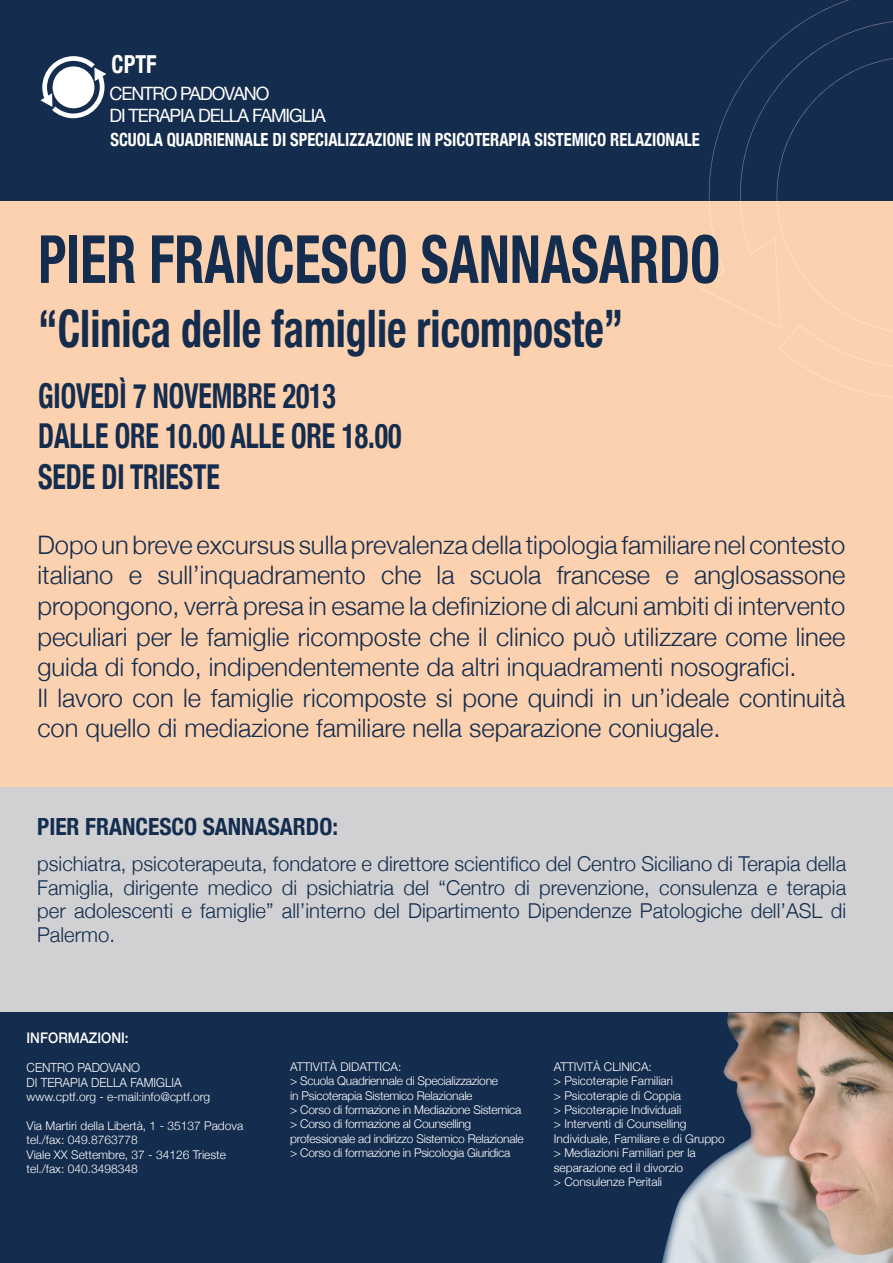
<style>
.page{position:relative;width:893px;height:1263px;background:#fff}
.page>*{position:absolute;margin:0;border:0;box-sizing:border-box;transform-origin:0 0}
.t1{font:700 condensed 66.45px "Helvetica Neue";color:#142c4d;scale:.81 1}
.t2{font:700 condensed 51.6px "Helvetica Neue";color:#142c4d;scale:.81 1}
.t3{font:700 condensed 34.35px/40.5px "Helvetica Neue";letter-spacing:-.005em;color:#142c4d;scale:.81 1}
.t4{font:300 25.5px/30.6px "Helvetica Neue";color:#142c4d}
.t5{font:700 condensed 24.75px "Helvetica Neue";color:#fff;scale:.91 1}
.t6{font:700 condensed 23.7px "Helvetica Neue";color:#142c4d}
.t7{font:300 20.4px/23.4px "Helvetica Neue";color:#142c4d;text-align:justify}
.t8{font:18.3px/21.6px "Helvetica Neue";letter-spacing:-.06em;color:#fff}
.t9{font:700 condensed 18.15px "Helvetica Neue";color:#fff;scale:.91 1}
.t10{font:500 14.55px "Helvetica Neue";color:#fff;scale:.93 1}
.t11{font:300 12.6px/14.4px "Helvetica Neue";color:#fff;scale:.95 1}
.t12{font:300 12px/14.4px "Helvetica Neue";color:#fff}
.t13{font:300 12px/14.4px "Helvetica Neue";letter-spacing:-.02em;color:#fff}
</style>
<div class="page">
<div style="left:0;top:0;width:893px;height:201px;background:#142c4d"></div>
<div style="left:0;top:201px;width:893px;height:586px;background:#fcd1af"></div>
<svg style="left:699px;top:0;width:194px;height:398px"></svg>
<svg style="left:40px;top:56px;width:66px;height:62px"></svg>
<div style="left:0;top:787px;width:893px;height:269px;background:#d1d1d3"></div>
<div style="left:0;top:1013px;width:893px;height:250px;background:#142c4d"></div>
<img style="left:662px;top:1012px;width:231px;height:251px">
<p class="t5" style="left:112px;top:43px;width:51px">CPTF</p>
<p class="t8" style="left:109px;top:84px;width:218px">CENTRO PADOVANO<br>DI TERAPIA DELLA FAMIGLIA</p>
<p class="t9" style="left:111px;top:124px;width:649px">SCUOLA QUADRIENNALE DI SPECIALIZZAZIONE IN PSICOTERAPIA SISTEMICO RELAZIONALE</p>
<h1 class="t1" style="left:38px;top:204px;width:843px">PIER FRANCESCO SANNASARDO</h1>
<h2 class="t2" style="left:38px;top:286px;width:724px">“Clinica delle famiglie ricomposte”</h2>
<h3 class="t3" style="left:38px;top:373px;width:450px">GIOVEDÌ 7 NOVEMBRE 2013<br>DALLE ORE 10.00 ALLE ORE 18.00<br>SEDE DI TRIESTE</h3>
<p class="t4" style="left:37px;top:528px;width:809px">Dopo un breve excursus sulla prevalenza della tipologia familiare nel contesto italiano e sull’inquadramento che la scuola francese e anglosassone propongono, verrà presa in esame la definizione di alcuni ambiti di intervento peculiari per le famiglie ricomposte che il clinico può utilizzare come linee guida di fondo, indipendentemente da altri inquadramenti nosografici.<br>Il lavoro con le famiglie ricomposte si pone quindi in un’ideale continuità con quello di mediazione familiare nella separazione coniugale.</p>
<p class="t6" style="left:37px;top:807px;width:302px">PIER FRANCESCO SANNASARDO:</p>
<p class="t7" style="left:37px;top:851px;width:810px">psichiatra, psicoterapeuta, fondatore e direttore scientifico del Centro Siciliano di Terapia della Famiglia, dirigente medico di psichiatria del “Centro di prevenzione, consulenza e terapia per adolescenti e famiglie” all’interno del Dipartimento Dipendenze Patologiche dell’ASL di Palermo.</p>
<p class="t10" style="left:27px;top:1026px;width:111px">INFORMAZIONI:</p>
<p class="t11" style="left:27px;top:1060px;width:165px">CENTRO PADOVANO<br>DI TERAPIA DELLA FAMIGLIA</p>
<p class="t12" style="left:27px;top:1089px;width:185px">www.cptf.org - e-mail:info@cptf.org</p>
<p class="t12" style="left:27px;top:1117px;width:218px">Via Martiri della Libertà, 1 - 35137 Padova tel./fax: 049.8763778<br>Viale XX Settembre, 37 - 34126 Trieste tel./fax: 040.3498348</p>
<p class="t13" style="left:290px;top:1059px;width:235px">ATTIVITÀ DIDATTICA:<br>&gt; Scuola Quadriennale di Specializzazione<br>in Psicoterapia Sistemico Relazionale<br>&gt; Corso di formazione in Mediazione Sistemica &gt; Corso di formazione al Counselling professionale ad indirizzo Sistemico Relazionale &gt; Corso di formazione in Psicologia Giuridica</p>
<p class="t12" style="left:554px;top:1059px;width:172px">ATTIVITÀ CLINICA:<br>&gt; Psicoterapie Familiari<br>&gt; Psicoterapie di Coppia<br>&gt; Psicoterapie Individuali<br>&gt; Interventi di Counselling<br>Individuale, Familiare e di Gruppo &gt; Mediazioni Familiari per la separazione ed il divorzio<br>&gt; Consulenze Peritali</p>
</div>
